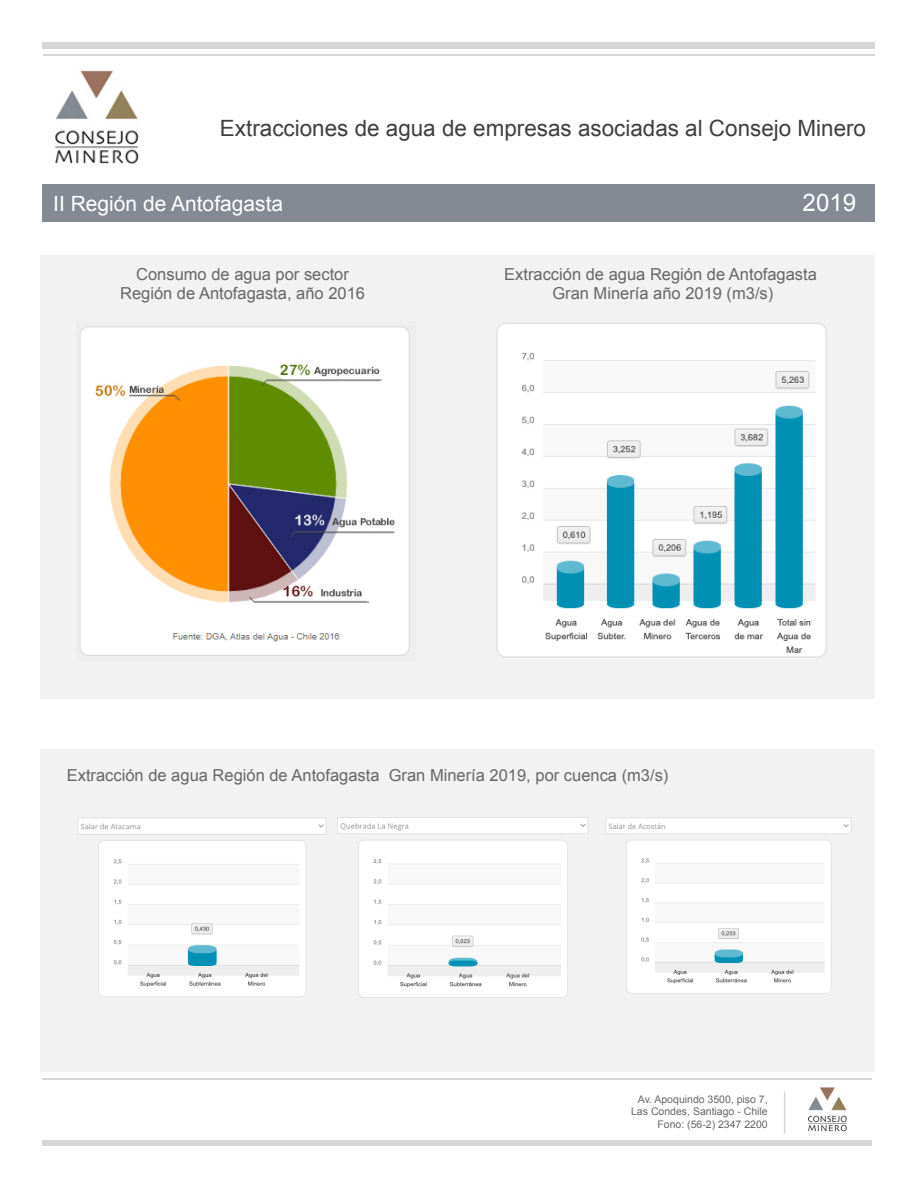
<style>
.page{position:relative;width:918px;height:1188px;background:#fff}
.page>*{position:absolute;margin:0;border:0;box-sizing:border-box;transform-origin:0 0}
.t1{font:24.15px "Arial";color:#fff}
.t2{font:22.5px "Arial";color:#3f3f3f}
.t3{font:21px "Arial";color:#fff}
.t4{font:16.5px/19.8px "Arial";color:#666;text-align:center}
.t5{font:10.5px/12.6px "Arial";color:#666;text-align:right}
</style>
<div class="page">
<img style="left:55px;top:70px;width:84px;height:94px">
<div style="left:43px;top:43px;width:832px;height:6px;background:#d6d6d6"></div>
<hr style="left:44px;top:55px;width:831px;height:1px;background:#d6d6d6">
<div style="left:43px;top:184px;width:832px;height:37px;background:#838a93"></div>
<div style="left:41px;top:749px;width:834px;height:323px;background:#f2f2f2"></div>
<div style="left:41px;top:255px;width:834px;height:444px;background:#f2f2f2"></div>
<hr style="left:42px;top:1079px;width:830px;height:1px;background:#d6d6d6">
<div style="left:42px;top:1140px;width:830px;height:6px;background:#d6d6d6"></div>
<hr style="left:784px;top:1091px;width:1px;height:43px;background:#d6d6d6">
<img style="left:79px;top:326px;width:331px;height:330px">
<img style="left:78px;top:818px;width:248px;height:179px">
<img style="left:337px;top:817px;width:251px;height:181px">
<img style="left:606px;top:819px;width:245px;height:175px">
<img style="left:496px;top:323px;width:331px;height:335px">
<h2 class="t2" style="left:220px;top:114px;width:648px">Extracciones de agua de empresas asociadas al Consejo Minero</h2>
<p class="t3" style="left:53px;top:190px;width:231px">II Región de Antofagasta</p>
<h1 class="t1" style="left:803px;top:187px;width:55px">2019</h1>
<p class="t4" style="left:120px;top:264px;width:246px">Consumo de agua por sector<br>Región de Antofagasta, año 2016</p>
<p class="t4" style="left:504px;top:264px;width:314px">Extracción de agua Región de Antofagasta<br>Gran Minería año 2019 (m3/s)</p>
<p class="t4" style="left:67px;top:765px;width:603px">Extracción de agua Región de Antofagasta Gran Minería 2019, por cuenca (m3/s)</p>
<p class="t5" style="left:631px;top:1093px;width:138px">Av. Apoquindo 3500, piso 7,<br>Las Condes, Santiago - Chile<br>Fono: (56-2) 2347 2200</p>
</div>
